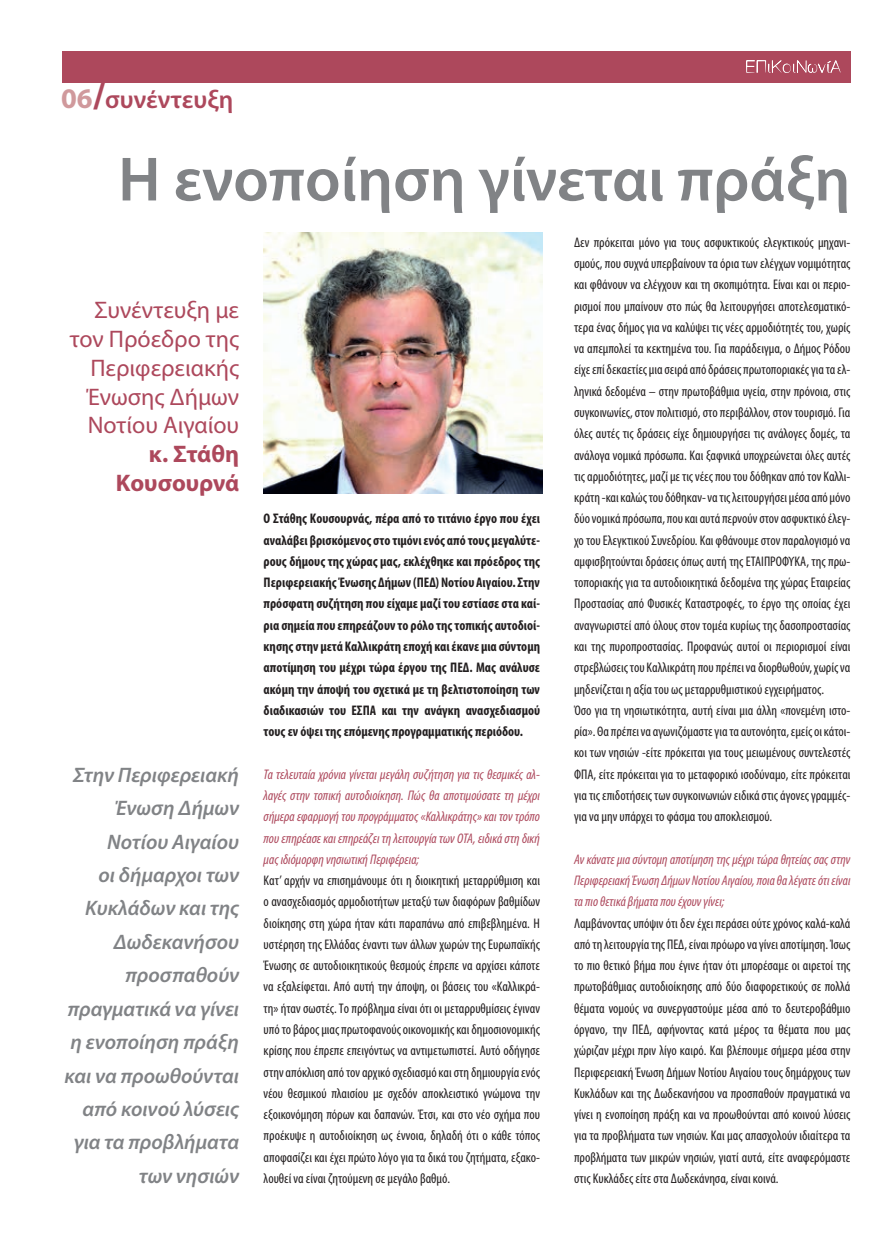
<style>
.page{position:relative;width:893px;height:1234px;background:#fff}
.page>*{position:absolute;margin:0;border:0;box-sizing:border-box;transform-origin:0 0}
.t1{font:600 63px "Myriad Pro";color:#818386}
.t2{font:600 25.5px "Myriad Pro";color:#ad485c}
.t3{font:24px/28.8px "Myriad Pro";color:#ad485c;text-align:right}
.t4{font:700 24px/28.8px "Myriad Pro";color:#ad485c;text-align:right}
.t5{font:italic 600 21px/33.5px "Myriad Pro";color:#818386;text-align:right}
.t6{font:condensed 13.95px/21.3px "Myriad Pro";color:#231f20;text-align:justify}
.t7{font:700 condensed 13.95px/21.3px "Myriad Pro";color:#231f20;text-align:justify}
.t8{font:italic condensed 13.95px/21.3px "Myriad Pro";color:#ad485c;text-align:justify}
.s1{font-weight:700;font-size:28.5px;color:#d0999c}
.s2{font-weight:700;font-size:37.5px}
</style>
<div class="page">
<div style="left:62px;top:51px;width:788px;height:32px;background:#ad485c"></div>
<svg style="left:746px;top:60px;width:95px;height:13px"></svg>
<img style="left:264px;top:232px;width:279px;height:261px">
<h2 class="t2" style="left:61px;top:83px;width:174px"><span class="s1">06</span><span class="s2">/</span>συνέντευξη</h2>
<h1 class="t1" style="left:118px;top:139px;width:734px">Η ενοποίηση γίνεται πράξη</h1>
<h3 class="t3" style="left:70px;top:295px;width:171px">Συνέντευξη με τον Πρόεδρο της<br>Περιφερειακής<br>Ένωσης Δήμων<br>Νοτίου Αιγαίου</h3>
<h3 class="t4" style="left:116px;top:439px;width:125px">κ. Στάθη<br>Κουσουρνά</h3>
<h3 class="t5" style="left:64px;top:757px;width:176px">Στην Περιφερειακή<br>Ένωση Δήμων<br>Νοτίου Αιγαίου<br>οι δήμαρχοι των<br>Κυκλάδων και της<br>Δωδεκανήσου προσπαθούν πραγματικά να γίνει η ενοποίηση πράξη και να προωθούνται από κοινού λύσεις για τα προβλήματα των νησιών</h3>
<p class="t7" style="left:264px;top:507px;width:278px">Ο Στάθης Κουσουρνάς, πέρα από το τιτάνιο έργο που έχει αναλάβει βρισκόμενος στο τιμόνι ενός από τους μεγαλύτε&shy;ρους δήμους της χώρας μας, εκλέχθηκε και πρόεδρος της Περιφερειακής Ένωσης Δήμων (ΠΕΔ) Νοτίου Αιγαίου. Στην πρόσφατη συζήτηση που είχαμε μαζί του εστίασε στα καί&shy;ρια σημεία που επηρεάζουν το ρόλο της τοπικής αυτοδιοί&shy;κησης στην μετά Καλλικράτη εποχή και έκανε μια σύντομη αποτίμηση του μέχρι τώρα έργου της ΠΕΔ. Μας ανάλυσε ακόμη την άποψή του σχετικά με τη βελτιστοποίηση των διαδικασιών του ΕΣΠΑ και την ανάγκη ανασχεδιασμού τους εν όψει της επόμενης προγραμματικής περιόδου.</p>
<p class="t8" style="left:264px;top:763px;width:278px">Τα τελευταία χρόνια γίνεται μεγάλη συζήτηση για τις θεσμικές αλ&shy;λαγές στην τοπική αυτοδιοίκηση. Πώς θα αποτιμούσατε τη μέχρι σήμερα εφαρμογή του προγράμματος «Καλλικράτης» και τον τρόπο που επηρέασε και επηρεάζει τη λειτουργία των ΟΤΑ, ειδικά στη δική μας ιδιόμορφη νησιωτική Περιφέρεια;</p>
<p class="t6" style="left:264px;top:869px;width:278px">Κατ’ αρχήν να επισημάνουμε ότι η διοικητική μεταρρύθμιση και ο ανασχεδιασμός αρμοδιοτήτων μεταξύ των διαφόρων βαθμίδων διοίκησης στη χώρα ήταν κάτι παραπάνω από επιβεβλημένα. Η υστέρηση της Ελλάδας έναντι των άλλων χωρών της Ευρωπαϊκής Ένωσης σε αυτοδιοικητικούς θεσμούς έπρεπε να αρχίσει κάποτε να εξαλείφεται. Από αυτή την άποψη, οι βάσεις του «Καλλικρά&shy;τη» ήταν σωστές. Το πρόβλημα είναι ότι οι μεταρρυθμίσεις έγιναν υπό το βάρος μιας πρωτοφανούς οικονομικής και δημοσιονομικής κρίσης που έπρεπε επειγόντως να αντιμετωπιστεί. Αυτό οδήγησε στην απόκλιση από τον αρχικό σχεδιασμό και στη δημιουργία ενός νέου θεσμικού πλαισίου με σχεδόν αποκλειστικό γνώμονα την εξοικονόμηση πόρων και δαπανών. Έτσι, και στο νέο σχήμα που προέκυψε η αυτοδιοίκηση ως έννοια, δηλαδή ότι ο κάθε τόπος αποφασίζει και έχει πρώτο λόγο για τα δικά του ζητήματα, εξακο&shy;λουθεί να είναι ζητούμενη σε μεγάλο βαθμό.</p>
<p class="t6" style="left:574px;top:231px;width:278px;text-align:left">Δεν πρόκειται μόνο για τους ασφυκτικούς ελεγκτικούς μηχανι&shy;σμούς, που συχνά υπερβαίνουν τα όρια των ελέγχων νομιμότητας και φθάνουν να ελέγχουν και τη σκοπιμότητα. Είναι και οι περιο&shy;ρισμοί που μπαίνουν στο πώς θα λειτουργήσει αποτελεσματικό&shy;τερα ένας δήμος για να καλύψει τις νέες αρμοδιότητές του, χωρίς να απεμπολεί τα κεκτημένα του. Για παράδειγμα, ο Δήμος Ρόδου είχε επί δεκαετίες μια σειρά από δράσεις πρωτοποριακές για τα ελ&shy;ληνικά δεδομένα – στην πρωτοβάθμια υγεία, στην πρόνοια, στις συγκοινωνίες, στον πολιτισμό, στο περιβάλλον, στον τουρισμό. Για όλες αυτές τις δράσεις είχε δημιουργήσει τις ανάλογες δομές, τα ανάλογα νομικά πρόσωπα. Και ξαφνικά υποχρεώνεται όλες αυτές τις αρμοδιότητες, μαζί με τις νέες που του δόθηκαν από τον Καλλι&shy;κράτη -και καλώς του δόθηκαν- να τις λειτουργήσει μέσα από μόνο δύο νομικά πρόσωπα, που και αυτά περνούν στον ασφυκτικό έλεγ&shy;χο του Ελεγκτικού Συνεδρίου. Και φθάνουμε στον παραλογισμό να αμφισβητούνται δράσεις όπως αυτή της ΕΤΑΙΠΡΟΦΥΚΑ, της πρω&shy;τοποριακής για τα αυτοδιοικητικά δεδομένα της χώρας Εταιρείας Προστασίας από Φυσικές Καταστροφές, το έργο της οποίας έχει αναγνωριστεί από όλους στον τομέα κυρίως της δασοπροστασίας και της πυροπροστασίας. Προφανώς αυτοί οι περιορισμοί είναι στρεβλώσεις του Καλλικράτη που πρέπει να διορθωθούν, χωρίς να μηδενίζεται η αξία του ως μεταρρυθμιστικού εγχειρήματος.<br>Όσο για τη νησιωτικότητα, αυτή είναι μια άλλη «πονεμένη ιστο&shy;ρία». Θα πρέπει να αγωνιζόμαστε για τα αυτονόητα, εμείς οι κάτοι&shy;κοι των νησιών -είτε πρόκειται για τους μειωμένους συντελεστές ΦΠΑ, είτε πρόκειται για το μεταφορικό ισοδύναμο, είτε πρόκειται για τις επιδοτήσεις των συγκοινωνιών ειδικά στις άγονες γραμμές&shy;για να μην υπάρχει το φάσμα του αποκλεισμού.</p>
<p class="t8" style="left:574px;top:848px;width:278px">Αν κάνατε μια σύντομη αποτίμηση της μέχρι τώρα θητείας σας στην Περιφερειακή Ένωση Δήμων Νοτίου Αιγαίου, ποια θα λέγατε ότι είναι τα πιο θετικά βήματα που έχουν γίνει;</p>
<p class="t6" style="left:574px;top:912px;width:278px">Λαμβάνοντας υπόψιν ότι δεν έχει περάσει ούτε χρόνος καλά-καλά από τη λειτουργία της ΠΕΔ, είναι πρόωρο να γίνει αποτίμηση. Ίσως το πιο θετικό βήμα που έγινε ήταν ότι μπορέσαμε οι αιρετοί της πρωτοβάθμιας αυτοδιοίκησης από δύο διαφορετικούς σε πολλά θέματα νομούς να συνεργαστούμε μέσα από το δευτεροβάθμιο όργανο, την ΠΕΔ, αφήνοντας κατά μέρος τα θέματα που μας χώριζαν μέχρι πριν λίγο καιρό. Και βλέπουμε σήμερα μέσα στην Περιφερειακή Ένωση Δήμων Νοτίου Αιγαίου τους δημάρχους των Κυκλάδων και της Δωδεκανήσου να προσπαθούν πραγματικά να γίνει η ενοποίηση πράξη και να προωθούνται από κοινού λύσεις για τα προβλήματα των νησιών. Και μας απασχολούν ιδιαίτερα τα προβλήματα των μικρών νησιών, γιατί αυτά, είτε αναφερόμαστε στις Κυκλάδες είτε στα Δωδεκάνησα, είναι κοινά.</p>
</div>
